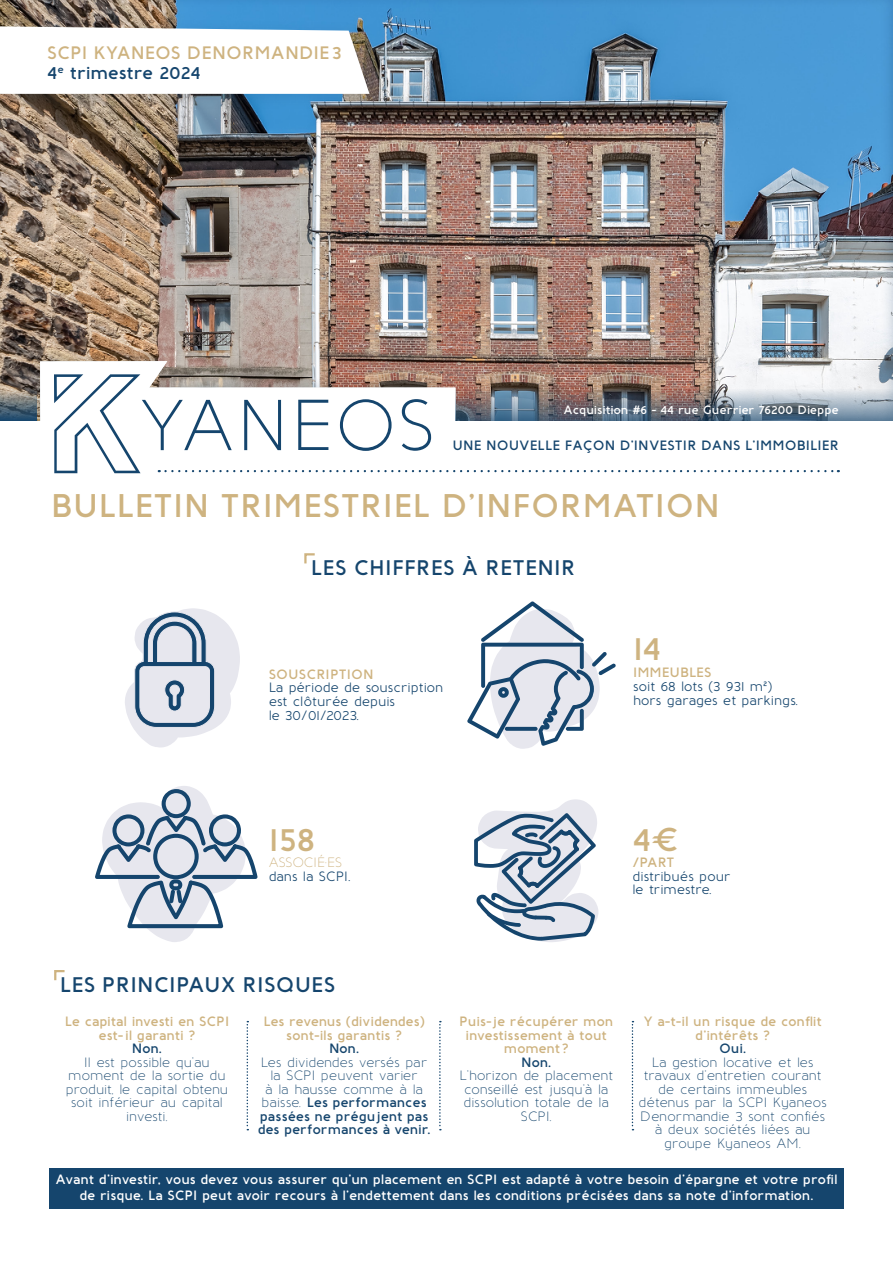
<style>
.page{position:relative;width:893px;height:1263px;background:#fff}
.page>*{position:absolute;margin:0;border:0;box-sizing:border-box;transform-origin:0 0}
.t1{font:600 33px "Baufra";color:#ceb380}
.t2{font:600 32.7px "Baufra";letter-spacing:.01em;color:#ceb380}
.t3{font:600 21.15px "Baufra";letter-spacing:.01em;color:#15456d}
.t4{font:600 18px/19.5px "Baufra";color:#ceb380}
.t5{font:13.5px/13.5px "Baufra";letter-spacing:-.005em;color:#15456d;text-align:center}
.t6{font:600 13.5px/16.2px "Baufra";letter-spacing:-.01em;color:#fff;text-align:center}
.t7{font:600 13.5px/13.5px "Baufra";letter-spacing:-.005em;color:#ceb380;text-align:center}
.t8{font:500 13.5px/13.8px "Baufra";letter-spacing:-.01em;color:#15456d}
.t9{font:600 13.5px "Baufra";letter-spacing:.005em;color:#15456d}
.t10{font:13.5px "Baufra";color:#ceb380}
.t11{font:600 12px "Baufra";letter-spacing:-.005em;color:#fff}
.s1{color:#15456d}
.s2{font-weight:600}
</style>
<div class="page">
<div style="left:0;top:0;width:893px;height:421px;background:#15456d;opacity:.21"></div>
<svg style="left:839px;top:388px;width:54px;height:33px;background:#a3b4c2"></svg>
<svg style="left:0;top:388px;width:36px;height:33px"></svg>
<div style="left:0;top:15px;width:385px;height:96px;background:#15456d;opacity:.15"></div>
<svg style="left:0;top:26px;width:369px;height:68px"></svg>
<img style="left:54px;top:374px;width:785px;height:99px">
<svg style="left:304px;top:553px;width:11px;height:11px"></svg>
<svg style="left:54px;top:970px;width:11px;height:11px"></svg>
<div style="left:49px;top:1168px;width:795px;height:41px;background:#15456d"></div>
<svg style="left:247px;top:1021px;width:1px;height:109px"></svg>
<svg style="left:439px;top:1021px;width:2px;height:109px"></svg>
<svg style="left:632px;top:1021px;width:1px;height:109px"></svg>
<svg style="left:467px;top:601px;width:149px;height:148px"></svg>
<svg style="left:474px;top:799px;width:124px;height:143px"></svg>
<svg style="left:95px;top:786px;width:163px;height:156px"></svg>
<svg style="left:125px;top:608px;width:115px;height:139px"></svg>
<h3 class="t4" style="left:47px;top:42px;width:296px">SCPI KYANEOS DENORMANDIE3<br><span class="s1">4</span><sup>e</sup> <span class="s1">trimestre 2024</span></h3>
<p class="t11" style="left:563px;top:402px;width:277px">Acquisition #6 - 44 rue Guerrier 76200 Dieppe</p>
<p class="t9" style="left:452px;top:436px;width:388px">UNE NOUVELLE FAÇON D'INVESTIR DANS L'IMMOBILIER</p>
<h2 class="t2" style="left:51px;top:483px;width:671px">BULLETIN TRIMESTRIEL D’INFORMATION</h2>
<h3 class="t3" style="left:311px;top:553px;width:266px">LES CHIFFRES À RETENIR</h3>
<p class="t7" style="left:269px;top:667px;width:107px">SOUSCRIPTION</p>
<p class="t8" style="left:269px;top:680px;width:176px">La période de souscription est clôturée depuis<br>le 30/01/2023.</p>
<h1 class="t1" style="left:633px;top:625px;width:29px">14</h1>
<p class="t7" style="left:633px;top:665px;width:80px">IMMEUBLES</p>
<p class="t8" style="left:633px;top:679px;width:166px">soit 68 lots (3 931 m²) hors garages et parkings.</p>
<h1 class="t1" style="left:269px;top:817px;width:48px">158</h1>
<p class="t10" style="left:269px;top:854px;width:75px">ASSOCIÉ·ES</p>
<p class="t8" style="left:269px;top:869px;width:83px">dans la SCPI.</p>
<h1 class="t1" style="left:632px;top:817px;width:48px">4€</h1>
<p class="t7" style="left:632px;top:855px;width:43px">/PART</p>
<p class="t8" style="left:632px;top:868px;width:100px">distribués pour le trimestre.</p>
<h3 class="t3" style="left:60px;top:970px;width:277px">LES PRINCIPAUX RISQUES</h3>
<p class="t7" style="left:65px;top:1014px;width:166px">Le capital investi en SCPI est- il garanti ?</p>
<p class="t9" style="left:132px;top:1039px;width:31px">Non.</p>
<p class="t5" style="left:66px;top:1055px;width:164px">Il est possible qu’au moment de la sortie du produit, le capital obtenu soit inférieur au capital investi.</p>
<p class="t7" style="left:263px;top:1014px;width:163px">Les revenus (dividendes) sont-ils garantis ?</p>
<p class="t9" style="left:329px;top:1039px;width:31px">Non.</p>
<p class="t5" style="left:258px;top:1055px;width:174px">Les dividendes versés par la SCPI peuvent varier<br>à la hausse comme à la baisse. <span class="s2">Les performances passées ne prégujent pas des performances à venir.</span></p>
<p class="t7" style="left:459px;top:1014px;width:156px">Puis-je récupérer mon investissement à tout moment?</p>
<p class="t9" style="left:521px;top:1052px;width:31px">Non.</p>
<p class="t5" style="left:459px;top:1068px;width:155px">L’horizon de placement conseillé est jusqu’à la dissolution totale de la<br>SCPI.</p>
<p class="t7" style="left:643px;top:1014px;width:180px">Y a-t-il un risque de conflit d’intérêts ?</p>
<p class="t9" style="left:719px;top:1039px;width:29px">Oui.</p>
<p class="t5" style="left:639px;top:1055px;width:190px">La gestion locative et les travaux d’entretien courant de certains immeubles détenus par la SCPI Kyaneos<br>Denormandie 3 sont confiés à deux sociétés liées au groupe Kyaneos AM.</p>
<p class="t6" style="left:55px;top:1171px;width:784px">Avant d’investir, vous devez vous assurer qu’un placement en SCPI est adapté à votre besoin d’épargne et votre profil de risque. La SCPI peut avoir recours à l’endettement dans les conditions précisées dans sa note d’information.</p>
</div>
